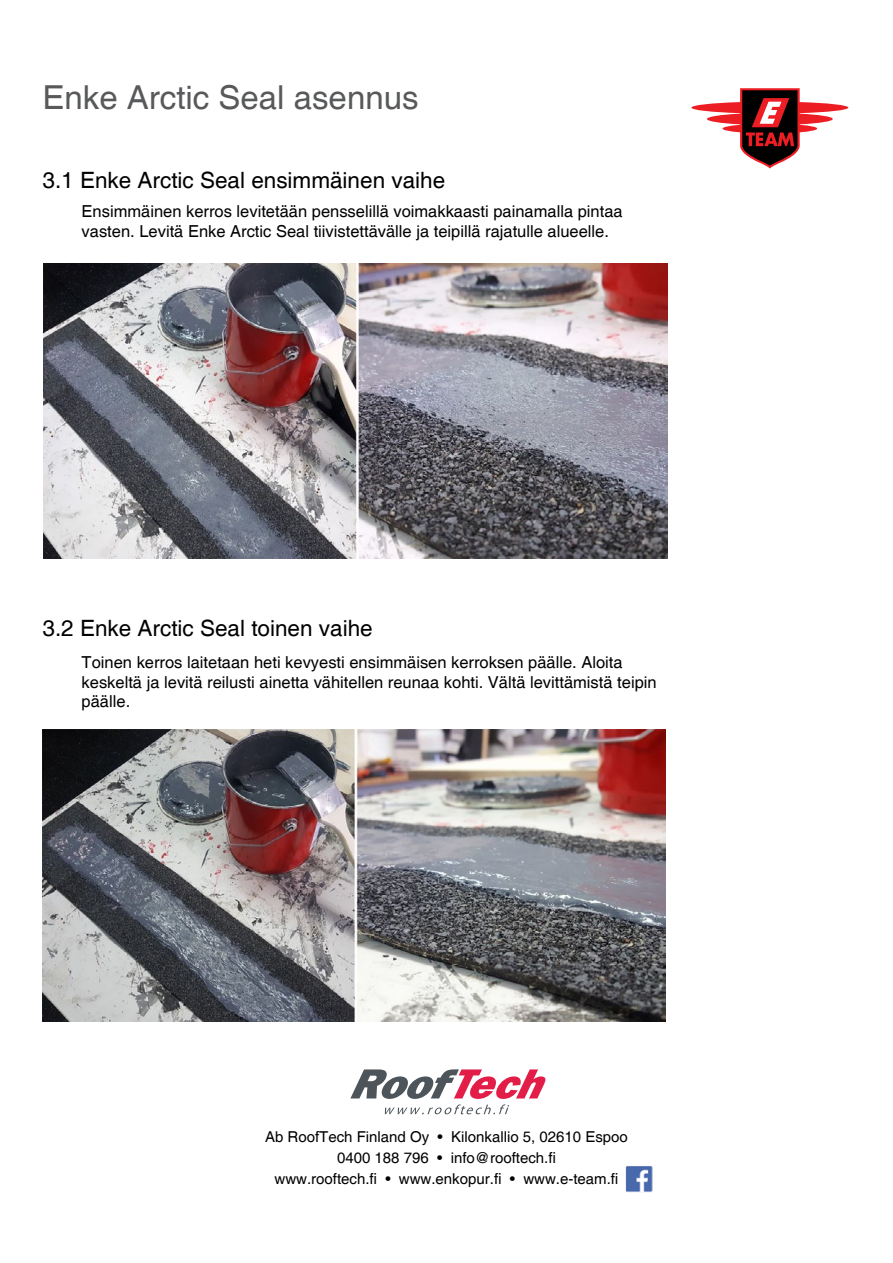
<style>
.page{position:relative;width:893px;height:1263px;background:#fff}
.page>*{position:absolute;margin:0;border:0;box-sizing:border-box;transform-origin:0 0}
.t1{font:33px "Helvetica";color:#58595b}
.t2{font:22.5px "Helvetica";color:#000}
.t3{font:16.5px/19.8px "Helvetica";color:#000}
.t4{font:15px "Helvetica";color:#000}
</style>
<div class="page">
<img style="left:625px;top:1166px;width:28px;height:27px">
<svg style="left:691px;top:88px;width:157px;height:81px"></svg>
<svg style="left:350px;top:1069px;width:196px;height:45px"></svg>
<img style="left:43px;top:263px;width:624px;height:295px">
<img style="left:43px;top:730px;width:622px;height:292px">
<p class="t1" style="left:43px;top:78px;width:378px">Enke Arctic Seal asennus</p>
<p class="t2" style="left:43px;top:167px;width:404px">3.1 Enke Arctic Seal ensimmäinen vaihe</p>
<p class="t3" style="left:82px;top:202px;width:543px">Ensimmäinen kerros levitetään pensselillä voimakkaasti painamalla pintaa vasten. Levitä Enke Arctic Seal tiivistettävälle ja teipillä rajatulle alueelle.</p>
<p class="t2" style="left:43px;top:615px;width:332px">3.2 Enke Arctic Seal toinen vaihe</p>
<p class="t3" style="left:82px;top:653px;width:576px">Toinen kerros laitetaan heti kevyesti ensimmäisen kerroksen päälle. Aloita keskeltä ja levitä reilusti ainetta vähitellen reunaa kohti. Vältä levittämistä teipin päälle.</p>
<p class="t4" style="left:265px;top:1128px;width:364px">Ab RoofTech Finland Oy • Kilonkallio 5, 02610 Espoo</p>
<p class="t4" style="left:337px;top:1149px;width:220px">0400 188 796 • info@rooftech.fi</p>
<p class="t4" style="left:274px;top:1170px;width:345px">www.rooftech.fi • www.enkopur.fi • www.e-team.fi</p>
</div>
